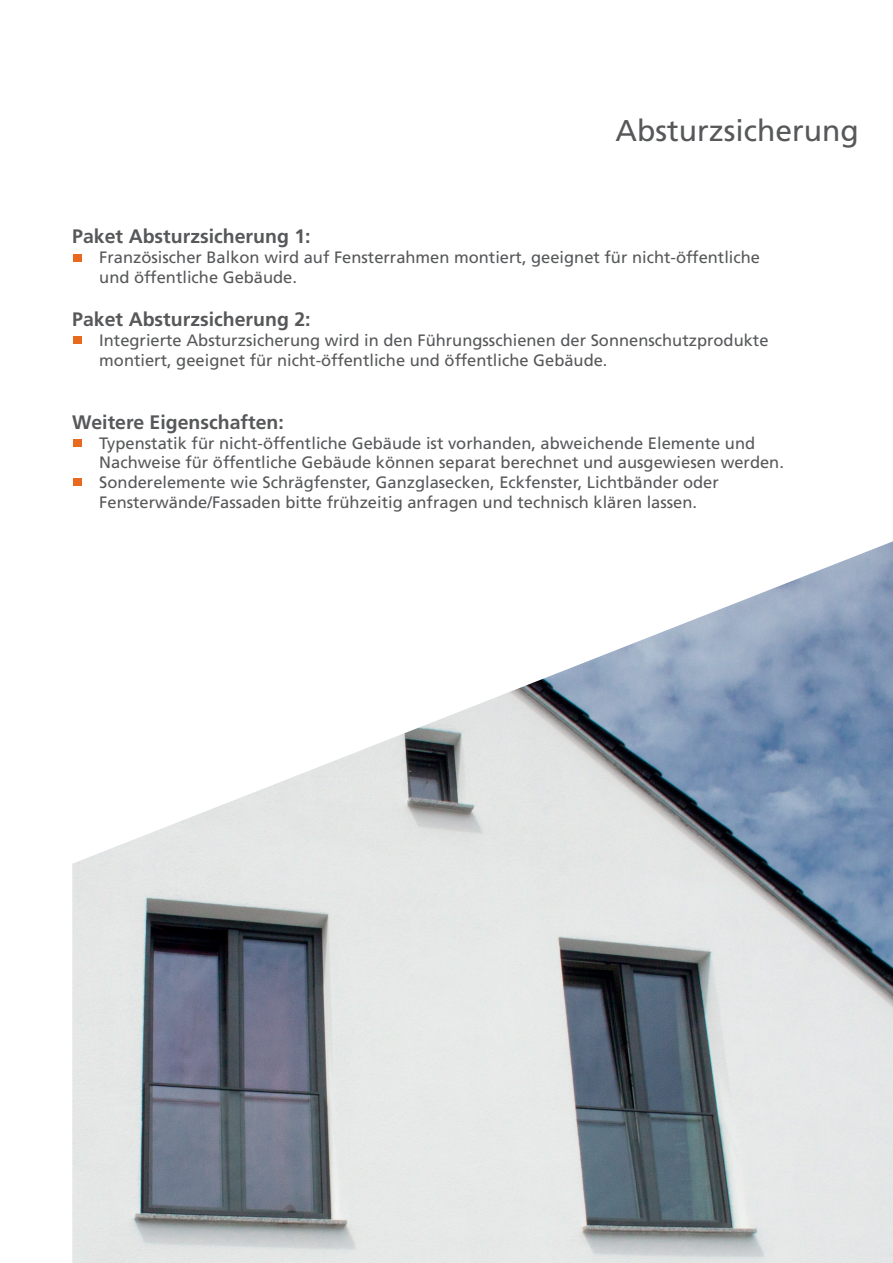
<style>
.page{position:relative;width:893px;height:1263px;background:#fff}
.page>*{position:absolute;margin:0;border:0;box-sizing:border-box;transform-origin:0 0}
.t1{font:30px "Frutiger LT Pro";color:#57585a}
.t2{font:700 19.5px "Frutiger LT Pro";color:#57585a}
.t3{font:16.5px/19.8px "Frutiger LT Pro";color:#57585a}
</style>
<div class="page">
<div style="left:73px;top:254px;width:9px;height:7px;background:#e86a1f"></div>
<div style="left:73px;top:336px;width:9px;height:7px;background:#e86a1f"></div>
<div style="left:73px;top:439px;width:9px;height:7px;background:#e86a1f"></div>
<div style="left:73px;top:479px;width:9px;height:7px;background:#e86a1f"></div>
<img style="left:72px;top:541px;width:821px;height:722px">
<h1 class="t1" style="left:616px;top:113px;width:245px">Absturzsicherung</h1>
<p class="t2" style="left:72px;top:225px;width:240px">Paket Absturzsicherung 1:</p>
<p class="t3" style="left:99px;top:248px;width:662px;text-indent:-27px">• Französischer Balkon wird auf Fensterrahmen montiert, geeignet für nicht-öffentliche und öffentliche Gebäude.</p>
<p class="t2" style="left:72px;top:308px;width:240px">Paket Absturzsicherung 2:</p>
<p class="t3" style="left:99px;top:330px;width:671px;text-indent:-27px">• Integrierte Absturzsicherung wird in den Führungsschienen der Sonnenschutzprodukte montiert, geeignet für nicht-öffentliche und öffentliche Gebäude.</p>
<p class="t2" style="left:72px;top:410px;width:213px">Weitere Eigenschaften:</p>
<p class="t3" style="left:99px;top:433px;width:686px;text-indent:-27px">• Typenstatik für nicht-öffentliche Gebäude ist vorhanden, abweichende Elemente und<br>Nachweise für öffentliche Gebäude können separat berechnet und ausgewiesen werden.</p>
<p class="t3" style="left:72px;top:473px;width:648px;text-align:center">• Sonderelemente wie Schrägfenster, Ganzglasecken, Eckfenster, Lichtbänder oder<br>Fensterwände/Fassaden bitte frühzeitig anfragen und technisch klären lassen.</p>
</div>
